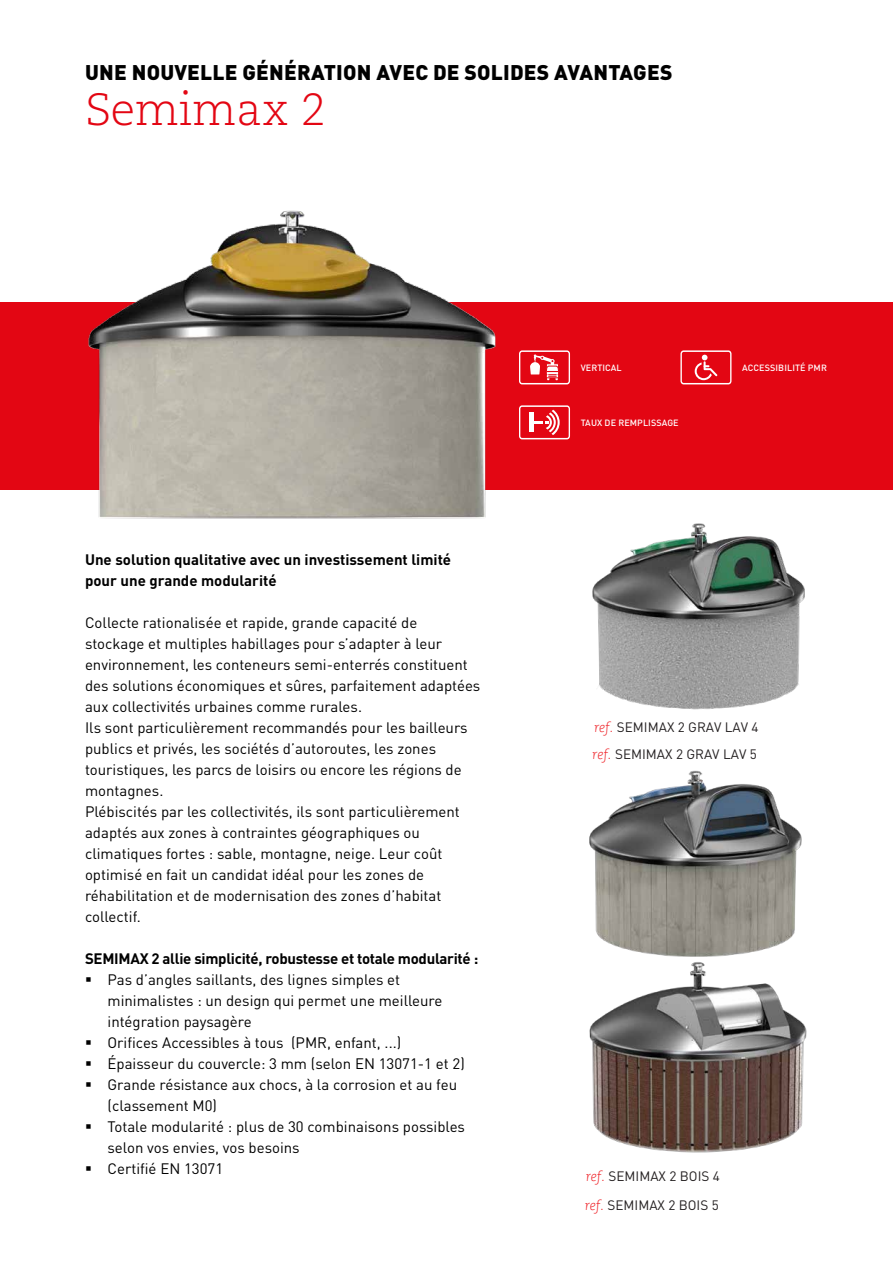
<style>
.page{position:relative;width:893px;height:1263px;background:#fff}
.page>*{position:absolute;margin:0;border:0;box-sizing:border-box;transform-origin:0 0}
.t1{font:300 45px "Caecilia LT Pro 45";color:#e30613}
.t2{font:900 21px "DIN Pro";letter-spacing:.01em;color:#000}
.t3{font:15px/21px "DIN Pro";color:#000}
.t4{font:700 15px/21px "DIN Pro";letter-spacing:-.005em;color:#000}
.t5{font:13.5px "DIN Pro";color:#231f20}
.t6{font:500 9px "DIN Pro";letter-spacing:.01em;color:#fff}
.s1{font-family:"Caecilia LT Pro 46";font-weight:300;font-style:italic;color:#ee1d23}
</style>
<div class="page">
<div style="left:0;top:303px;width:893px;height:187px;background:#e30613"></div>
<img style="left:85px;top:210px;width:459px;height:309px">
<svg style="left:519px;top:350px;width:51px;height:34px"></svg>
<svg style="left:519px;top:405px;width:51px;height:34px"></svg>
<hr style="left:529px;top:413px;width:4px;height:19px;background:#fff">
<svg style="left:680px;top:350px;width:51px;height:34px"></svg>
<img style="left:589px;top:770px;width:213px;height:187px">
<img style="left:592px;top:523px;width:213px;height:187px">
<img style="left:589px;top:962px;width:218px;height:191px">
<h2 class="t2" style="left:85px;top:58px;width:589px">UNE NOUVELLE GÉNÉRATION AVEC DE SOLIDES AVANTAGES</h2>
<h1 class="t1" style="left:85px;top:80px;width:242px">Semimax 2</h1>
<p class="t6" style="left:581px;top:361px;width:43px">VERTICAL</p>
<p class="t6" style="left:581px;top:416px;width:100px">TAUX DE REMPLISSAGE</p>
<p class="t6" style="left:742px;top:361px;width:86px">ACCESSIBILITÉ PMR</p>
<p class="t4" style="left:85px;top:548px;width:368px">Une solution qualitative avec un investissement limité pour une grande modularité</p>
<p class="t3" style="left:85px;top:611px;width:397px">Collecte rationalisée et rapide, grande capacité de stockage et multiples habillages pour s’adapter à leur environnement, les conteneurs semi-enterrés constituent des solutions économiques et sûres, parfaitement adaptées aux collectivités urbaines comme rurales.<br>Ils sont particulièrement recommandés pour les bailleurs publics et privés, les sociétés d’autoroutes, les zones touristiques, les parcs de loisirs ou encore les régions de montagnes.<br>Plébiscités par les collectivités, ils sont particulièrement adaptés aux zones à contraintes géographiques ou climatiques fortes : sable, montagne, neige. Leur coût optimisé en fait un candidat idéal pour les zones de réhabilitation et de modernisation des zones d’habitat collectif.</p>
<p class="t4" style="left:85px;top:947px;width:395px">SEMIMAX 2 allie simplicité, robustesse et totale modularité :</p>
<p class="t3" style="left:108px;top:968px;width:359px">Pas d’angles saillants, des lignes simples et minimalistes : un design qui permet une meilleure intégration paysagère<br>Orifices Accessibles à tous (PMR, enfant, ...)<br>Épaisseur du couvercle: 3 mm (selon EN 13071-1 et 2)<br>Grande résistance aux chocs, à la corrosion et au feu (classement M0)<br>Totale modularité : plus de 30 combinaisons possibles selon vos envies, vos besoins<br>Certifié EN 13071</p>
<p class="t5" style="left:594px;top:717px;width:166px"><span class="s1">ref.</span> SEMIMAX 2 GRAV LAV 4</p>
<p class="t5" style="left:592px;top:743px;width:166px"><span class="s1">ref.</span> SEMIMAX 2 GRAV LAV 5</p>
<p class="t5" style="left:586px;top:1166px;width:136px"><span class="s1">ref.</span> SEMIMAX 2 BOIS 4</p>
<p class="t5" style="left:585px;top:1194px;width:136px"><span class="s1">ref.</span> SEMIMAX 2 BOIS 5</p>
</div>
